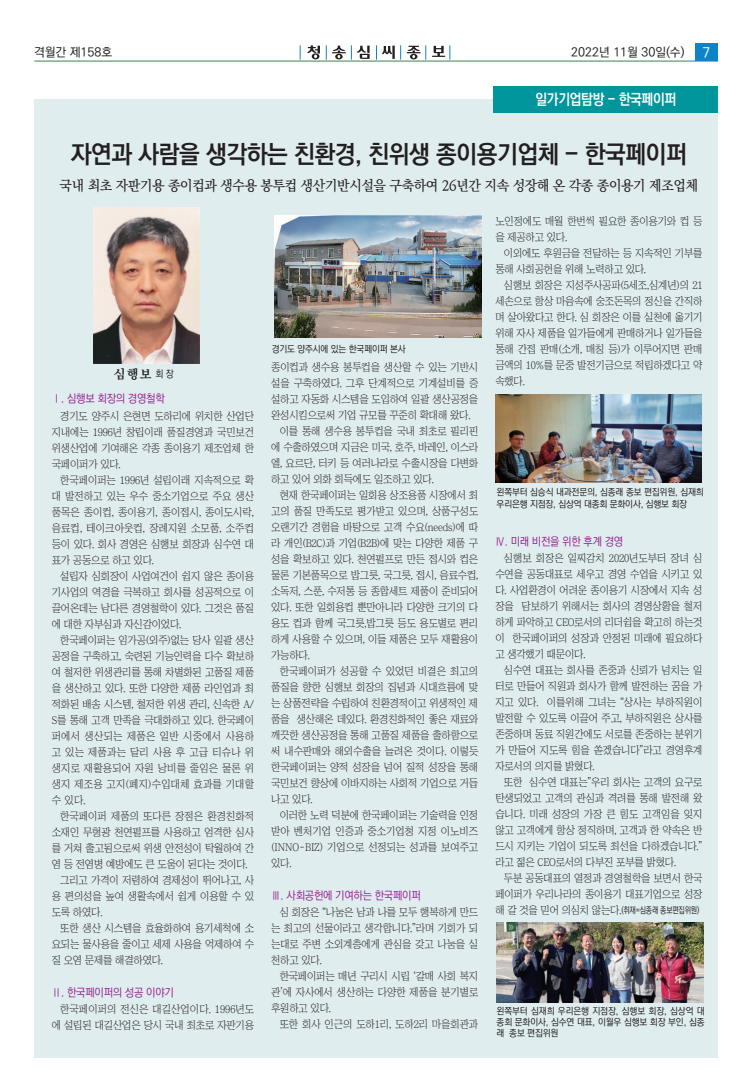
<style>
.page{position:relative;width:752px;height:1092px;background:#fff}
.page>*{position:absolute;margin:0;border:0;box-sizing:border-box;transform-origin:0 0}
.t1{font:700 25px "Ko Pub Dotum";letter-spacing:-.015em;color:#231f20;scale:.95 1}
.t2{font:700 15px "Ko Pub Dotum";letter-spacing:-.025em;color:#fff;scale:.9 1}
.t3{font:500 14px "Ko Pub Batang";letter-spacing:-.025em;color:#231f20;scale:.95 1}
.t4{font:500 14px "Ko Pub Dotum";color:#fff}
.t5{font:700 12.5px "Ko Pub Batang";color:#231f20}
.t6{font:500 12.3px "Ko Pub Dotum";color:#231f20}
.t7{font:500 11.3px "Ko Pub Dotum";letter-spacing:-.02em;color:#95268f;scale:.95 1}
.t8{font:10.8px/16px "Chosunilbo NM";letter-spacing:-.02em;color:#231f20;text-align:justify;scale:.95 1}
.t9{font:10.8px/16px "Chosunilbo NM";color:#231f20;text-align:right;scale:.95 1}
.t10{font:500 9.5px/11.4px "Ko Pub Dotum";letter-spacing:-.015em;color:#231f20;text-align:justify;scale:.95 1}
.t11{font:500 9px "Ko Pub Dotum";letter-spacing:-.02em;color:#231f20;scale:.8 1}
.s1{font-family:"Ko Pub Dotum";font-weight:500;font-size:10px}
.s2{font-family:"Chosunilbo NM";font-weight:400;font-size:10.8px}
</style>
<div class="page">
<svg style="left:307px;top:45px;width:13px;height:14px"></svg>
<hr style="left:34px;top:61px;width:683px;height:1px;background:#388449">
<svg style="left:300px;top:45px;width:1px;height:15px"></svg>
<svg style="left:326px;top:45px;width:19px;height:15px"></svg>
<svg style="left:351px;top:45px;width:18px;height:15px"></svg>
<svg style="left:376px;top:45px;width:18px;height:15px"></svg>
<svg style="left:400px;top:45px;width:26px;height:15px"></svg>
<svg style="left:432px;top:45px;width:18px;height:15px"></svg>
<div style="left:694px;top:44px;width:23px;height:17px;background:#0c84c7"></div>
<div style="left:34px;top:99px;width:683px;height:958px;background:#e0edef"></div>
<div style="left:493px;top:86px;width:224px;height:27px;background:#00969c"></div>
<img style="left:94px;top:207px;width:105px;height:157px">
<img style="left:274px;top:215px;width:207px;height:122px">
<img style="left:495px;top:394px;width:206px;height:88px">
<img style="left:496px;top:922px;width:207px;height:80px">
<p class="t6" style="left:34px;top:46px;width:79px">격월간 제158호</p>
<p class="t6" style="left:571px;top:46px;width:115px">2022년 11월 30일(수)</p>
<p class="t4" style="left:702px;top:45px;width:9px">7</p>
<h2 class="t2" style="left:535px;top:92px;width:158px">일가기업탐방 - 한국페이퍼</h2>
<h1 class="t1" style="left:71px;top:141px;width:649px">자연과 사람을 생각하는 친환경, 친위생 종이용기업체 - 한국페이퍼</h1>
<p class="t3" style="left:60px;top:178px;width:673px">국내 최초 자판기용 종이컵과 생수용 봉투컵 생산기반시설을 구축하여 26년간 지속 성장해 온 각종 종이용기 제조업체</p>
<p class="t8" style="left:495px;top:213px;width:219px">노인정에도 매월 한번씩 필요한 종이용기와 컵 등 을 제공하고 있다.</p>
<p class="t8" style="left:495px;top:245px;width:219px;text-indent:9px">이외에도 후원금을 전달하는 등 지속적인 기부를 통해 사회공헌을 위해 노력하고 있다.</p>
<p class="t8" style="left:495px;top:277px;width:219px;text-indent:9px">심행보 회장은 지성주사공파(5세조,심계년)의 21 세손으로 항상 마음속에 숭조돈목의 정신을 간직하 며 살아왔다고 한다. 심 회장은 이를 실천에 옮기기 위해 자사 제품을 일가들에게 판매하거나 일가들을 통해 간접 판매(소개, 매칭 등)가 이루어지면 판매 금액의 10%를 문중 발전기금으로 적립하겠다고 약 속했다.</p>
<p class="t10" style="left:271px;top:344px;width:142px">경기도 양주시에 있는 한국페이퍼 본사</p>
<p class="t8" style="left:271px;top:359px;width:219px">종이컵과 생수용 봉투컵을 생산할 수 있는 기반시</p>
<p class="t8" style="left:271px;top:375px;width:219px">설을 구축하였다. 그후 단계적으로 기계설비를 증</p>
<p class="t8" style="left:271px;top:391px;width:219px">설하고 자동화 시스템을 도입하여 일괄 생산공정을</p>
<p class="t8" style="left:271px;top:407px;width:211px">완성시킴으로써 기업 규모를 꾸준히 확대해 왔다.</p>
<p class="t8" style="left:279px;top:423px;width:210px">이를 통해 생수용 봉투컵을 국내 최초로 필리핀</p>
<p class="t8" style="left:271px;top:439px;width:219px">에 수출하였으며 지금은 미국, 호주, 바레인, 이스라</p>
<p class="t8" style="left:271px;top:455px;width:219px">엘, 요르단, 터키 등 여러나라로 수출시장을 다변화</p>
<p class="t8" style="left:271px;top:471px;width:173px">하고 있어 외화 회득에도 일조하고 있다.</p>
<p class="t8" style="left:279px;top:487px;width:210px">현재 한국페이퍼는 일회용 상조용품 시장에서 최</p>
<p class="t8" style="left:271px;top:503px;width:219px">고의 품질 만족도로 평가받고 있으며, 상품구성도</p>
<p class="t8" style="left:271px;top:519px;width:219px">오랜기간 경험을 바탕으로 고객 수요(needs)에 따</p>
<p class="t8" style="left:271px;top:535px;width:219px">라 개인(B2C)과 기업(B2B)에 맞는 다양한 제품 구</p>
<p class="t8" style="left:271px;top:551px;width:219px">성을 확보하고 있다. 천연펄프로 만든 접시와 컵은</p>
<p class="t8" style="left:271px;top:567px;width:219px">물론 기본품목으로 밥그릇, 국그릇, 접시, 음료수컵,</p>
<p class="t8" style="left:271px;top:583px;width:219px">소독저, 스푼, 수저통 등 종합세트 제품이 준비되어</p>
<p class="t8" style="left:271px;top:599px;width:219px">있다. 또한 일회용컵 뿐만아니라 다양한 크기의 다</p>
<p class="t8" style="left:271px;top:615px;width:219px">용도 컵과 함께 국그릇,밥그릇 등도 용도별로 편리</p>
<p class="t8" style="left:271px;top:631px;width:219px">하게 사용할 수 있으며, 이들 제품은 모두 재활용이</p>
<p class="t8" style="left:271px;top:647px;width:42px">가능하다.</p>
<p class="t9" style="left:279px;top:663px;width:210px">한국페이퍼가 성공할 수 있었던 비결은 최고의</p>
<p class="t8" style="left:271px;top:679px;width:219px">품질을 향한 심행보 회장의 집념과 시대흐름에 맞</p>
<p class="t8" style="left:271px;top:695px;width:219px">는 상품전략을 수립하여 친환경적이고 위생적인 제</p>
<p class="t8" style="left:271px;top:711px;width:219px">품을 생산해온 데있다. 환경친화적인 좋은 재료와</p>
<p class="t8" style="left:271px;top:727px;width:219px">깨끗한 생산공정을 통해 고품질 제품을 출하함으로</p>
<p class="t8" style="left:271px;top:743px;width:219px">써 내수판매와 해외수출을 늘려온 것이다. 이렇듯</p>
<p class="t8" style="left:271px;top:759px;width:219px">한국페이퍼는 양적 성장을 넘어 질적 성장을 통해</p>
<p class="t8" style="left:271px;top:775px;width:219px">국민보건 향상에 이바지하는 사회적 기업으로 거듭</p>
<p class="t8" style="left:271px;top:791px;width:45px">나고 있다.</p>
<p class="t8" style="left:279px;top:807px;width:210px">이러한 노력 덕분에 한국페이퍼는 기술력을 인정</p>
<p class="t9" style="left:271px;top:823px;width:219px">받아 벤처기업 인증과 중소기업청 지정 이노비즈</p>
<p class="t8" style="left:271px;top:839px;width:219px">(INNO-BIZ) 기업으로 선정되는 성과를 보여주고</p>
<p class="t8" style="left:271px;top:855px;width:23px">있다.</p>
<p class="t7" style="left:271px;top:889px;width:159px">Ⅲ. 사회공헌에 기여하는 한국페이퍼</p>
<p class="t8" style="left:271px;top:904px;width:219px;text-indent:9px">심 회장은 “나눔은 남과 나를 모두 행복하게 만드 는 최고의 선물이라고 생각합니다.”라며 기회가 되 는대로 주변 소외계층에게 관심을 갖고 나눔을 실 천하고 있다.</p>
<p class="t8" style="left:271px;top:968px;width:219px;text-indent:9px">한국페이퍼는 매년 구리시 시립 ‘갈매 사회 복지 관’에 자사에서 생산하는 다양한 제품을 분기별로 후원하고 있다.</p>
<p class="t8" style="left:279px;top:1016px;width:210px">또한 회사 인근의 도하1리, 도하2리 마을회관과</p>
<p class="t5" style="left:114px;top:367px;width:61px">심행보 <span class="s1">회 장</span></p>
<p class="t7" style="left:52px;top:393px;width:120px">Ⅰ. 심행보 회장의 경영철학</p>
<p class="t8" style="left:52px;top:407px;width:214px;text-indent:9px">경기도 양주시 은현면 도하리에 위치한 산업단 지내에는 1996년 창립이래 품질경영과 국민보건 위생산업에 기여해온 각종 종이용기 제조업체 한 국페이퍼가 있다.</p>
<p class="t8" style="left:52px;top:471px;width:214px;text-indent:9px">한국페이퍼는 1996년 설립이래 지속적으로 확 대 발전하고 있는 우수 중소기업으로 주요 생산 품목은 종이컵, 종이용기, 종이접시, 종이도시락, 음료컵, 테이크아웃컵, 장례지원 소모품, 소주컵 등이 있다. 회사 경영은 심행보 회장과 심수연 대 표가 공동으로 하고 있다.</p>
<p class="t8" style="left:52px;top:567px;width:214px;text-indent:9px">설립자 심회장이 사업여건이 쉽지 않은 종이용 기사업의 역경을 극복하고 회사를 성공적으로 이 끌어온데는 남다른 경영철학이 있다. 그것은 품질 에 대한 자부심과 자신감이었다.</p>
<p class="t8" style="left:52px;top:631px;width:214px;text-indent:9px">한국페이퍼는 임가공(외주)없는 당사 일괄 생산 공정을 구축하고, 숙련된 기능인력을 다수 확보하 여 철저한 위생관리를 통해 차별화된 고품질 제품 을 생산하고 있다. 또한 다양한 제품 라인업과 최 적화된 배송 시스템, 철저한 위생 관리, 신속한 A/ S를 통해 고객 만족을 극대화하고 있다. 한국페이 퍼에서 생산되는 제품은 일반 시중에서 사용하 고 있는 제품과는 달리 사용 후 고급 티슈나 위 생지로 재활용되어 자원 낭비를 줄임은 물론 위 생지 제조용 고지(폐지)수입대체 효과를 기대할 수 있다.</p>
<p class="t9" style="left:60px;top:807px;width:205px">한국페이퍼 제품의 또다른 장점은 환경친화적</p>
<p class="t8" style="left:52px;top:823px;width:214px">소재인 무형광 천연펄프를 사용하고 엄격한 심사</p>
<p class="t8" style="left:52px;top:839px;width:214px">를 거쳐 출고됨으로써 위생 안전성이 탁월하여 간</p>
<p class="t8" style="left:52px;top:855px;width:208px">염 등 전염병 예방에도 큰 도움이 된다는 것이다.</p>
<p class="t8" style="left:60px;top:871px;width:205px">그리고 가격이 저렴하여 경제성이 뛰어나고, 사</p>
<p class="t8" style="left:52px;top:887px;width:214px">용 편의성을 높여 생활속에서 쉽게 이용할 수 있</p>
<p class="t8" style="left:52px;top:903px;width:55px">도록 하였다.</p>
<p class="t8" style="left:60px;top:919px;width:205px">또한 생산 시스템을 효율화하여 용기세척에 소</p>
<p class="t8" style="left:52px;top:935px;width:214px">요되는 물사용을 줄이고 세제 사용을 억제하여 수</p>
<p class="t8" style="left:52px;top:951px;width:119px">질 오염 문제를 해결하였다.</p>
<p class="t7" style="left:52px;top:986px;width:130px">Ⅱ. 한국페이퍼의 성공 이야기</p>
<p class="t9" style="left:52px;top:1000px;width:214px">한국페이퍼의 전신은 대길산업이다. 1996년도 에 설립된 대길산업은 당시 국내 최초로 자판기용</p>
<p class="t10" style="left:496px;top:1005px;width:220px">왼쪽부터 심재희 우리은행 지점장, 심행보 회장, 심상억 대 종회 문화이사, 심수연 대표, 이월우 심행보 회장 부인, 심종 래 종보 편집위원</p>
<p class="t10" style="left:496px;top:487px;width:219px">왼쪽부터 심승식 내과전문의, 심종래 종보 편집위원, 심재희 우리은행 지점장, 심상억 대종회 문화이사, 심행보 회장</p>
<p class="t7" style="left:495px;top:535px;width:136px">Ⅳ. 미래 비전을 위한 후계 경영</p>
<p class="t8" style="left:495px;top:550px;width:219px;text-indent:9px">심행보 회장은 일찌감치 2020년도부터 장녀 심 수연을 공동대표로 세우고 경영 수업을 시키고 있 다. 사업환경이 어려운 종이용기 시장에서 지속 성 장을 담보하기 위해서는 회사의 경영상황을 철저 하게 파악하고 CEO로서의 리더쉽을 확고히 하는것 이 한국페이퍼의 성장과 안정된 미래에 필요하다 고 생각했기 때문이다.</p>
<p class="t8" style="left:495px;top:662px;width:219px;text-indent:9px">심수연 대표는 회사를 존중과 신뢰가 넘치는 일 터로 만들어 직원과 회사가 함께 발전하는 꿈을 가 지고 있다. 이를위해 그녀는 “상사는 부하직원이 발전할 수 있도록 이끌어 주고, 부하직원은 상사를 존중하며 동료 직원간에도 서로를 존중하는 분위기 가 만들어 지도록 힘을 쏟겠습니다”라고 경영후계 자로서의 의지를 밝혔다.</p>
<p class="t8" style="left:495px;top:774px;width:219px;text-indent:9px">또한 심수연 대표는”우리 회사는 고객의 요구로 탄생되었고 고객의 관심과 격려를 통해 발전해 왔 습니다. 미래 성장의 가장 큰 힘도 고객임을 잊지 않고 고객에게 항상 정직하며, 고객과 한 약속은 반 드시 지키는 기업이 되도록 최선을 다하겠습니다.” 라고 젊은 CEO로서의 다부진 포부를 밝혔다.</p>
<p class="t8" style="left:495px;top:870px;width:219px;text-align:right">두분 공동대표의 열정과 경영철학을 보면서 한국 페이퍼가 우리나라의 종이용기 대표기업으로 성장</p>
<p class="t11" style="left:495px;top:905px;width:256px"><span class="s2">해 갈 것을 믿어 의심치 않는다.</span>(취재=심종래 종보편집위원)</p>
</div>
